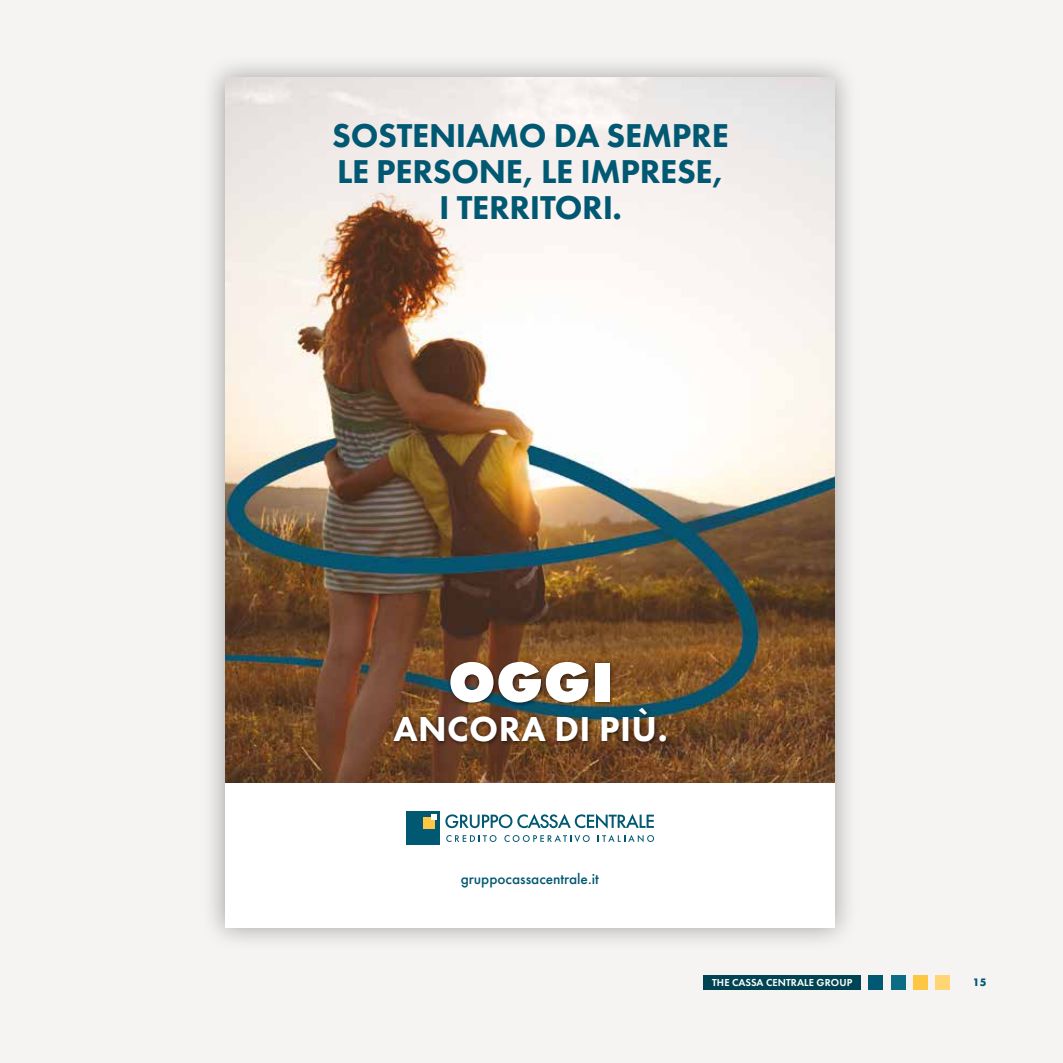
<style>
.page{position:relative;width:1063px;height:1063px;background:#f5f4f3}
.page>*{position:absolute;margin:0;border:0;box-sizing:border-box;transform-origin:0 0}
.t1{font:800 58.2px "Futura PT";color:#fff}
.t2{font:800 36px "Futura PT";letter-spacing:.01em;color:#fff}
.t3{font:800 34.2px/36px "Futura PT";letter-spacing:-.01em;color:#005872;text-align:center}
.t4{font:500 15.3px "Futura PT";color:#005872}
.t5{font:700 11.25px "Futura PT";color:#005872}
.t6{font:600 10.5px "Futura PT";letter-spacing:.01em;color:#fff}
</style>
<div class="page">
<div style="left:913px;top:975px;width:15px;height:15px;background:#fdc643"></div>
<div style="left:891px;top:975px;width:14px;height:15px;background:#0c6c83"></div>
<div style="left:868px;top:975px;width:15px;height:15px;background:#005872"></div>
<div style="left:935px;top:975px;width:15px;height:15px;background:#ffd576"></div>
<div style="left:704px;top:975px;width:157px;height:15px;background:#004454"></div>
<div style="left:201px;top:54px;width:658px;height:898px;background:#000;opacity:.35"></div>
<img style="left:225px;top:78px;width:610px;height:705px">
<div style="left:225px;top:783px;width:610px;height:145px;background:#fff"></div>
<div style="left:390px;top:659px;width:281px;height:88px;background:#000;opacity:.6"></div>
<div style="left:407px;top:812px;width:33px;height:33px;background:#005872"></div>
<div style="left:423px;top:817px;width:11px;height:11px;background:#fdc643"></div>
<svg style="left:431px;top:814px;width:6px;height:6px"></svg>
<svg style="left:445px;top:814px;width:209px;height:15px"></svg>
<svg style="left:446px;top:835px;width:50px;height:7px"></svg>
<svg style="left:504px;top:835px;width:86px;height:7px"></svg>
<svg style="left:598px;top:835px;width:56px;height:7px"></svg>
<svg style="left:223px;top:929px;width:3px;height:5px"></svg>
<svg style="left:835px;top:929px;width:5px;height:5px"></svg>
<p class="t3" style="left:332px;top:117px;width:398px">SOSTENIAMO DA SEMPRE<br>LE PERSONE, LE IMPRESE,<br>I TERRITORI.</p>
<h1 class="t1" style="left:448px;top:645px;width:166px">OGGI</h1>
<p class="t2" style="left:393px;top:707px;width:276px">ANCORA DI PIÙ.</p>
<p class="t4" style="left:461px;top:869px;width:140px">gruppocassacentrale.it</p>
<p class="t6" style="left:712px;top:976px;width:142px">THE CASSA CENTRALE GROUP</p>
<p class="t5" style="left:973px;top:975px;width:15px">15</p>
</div>
